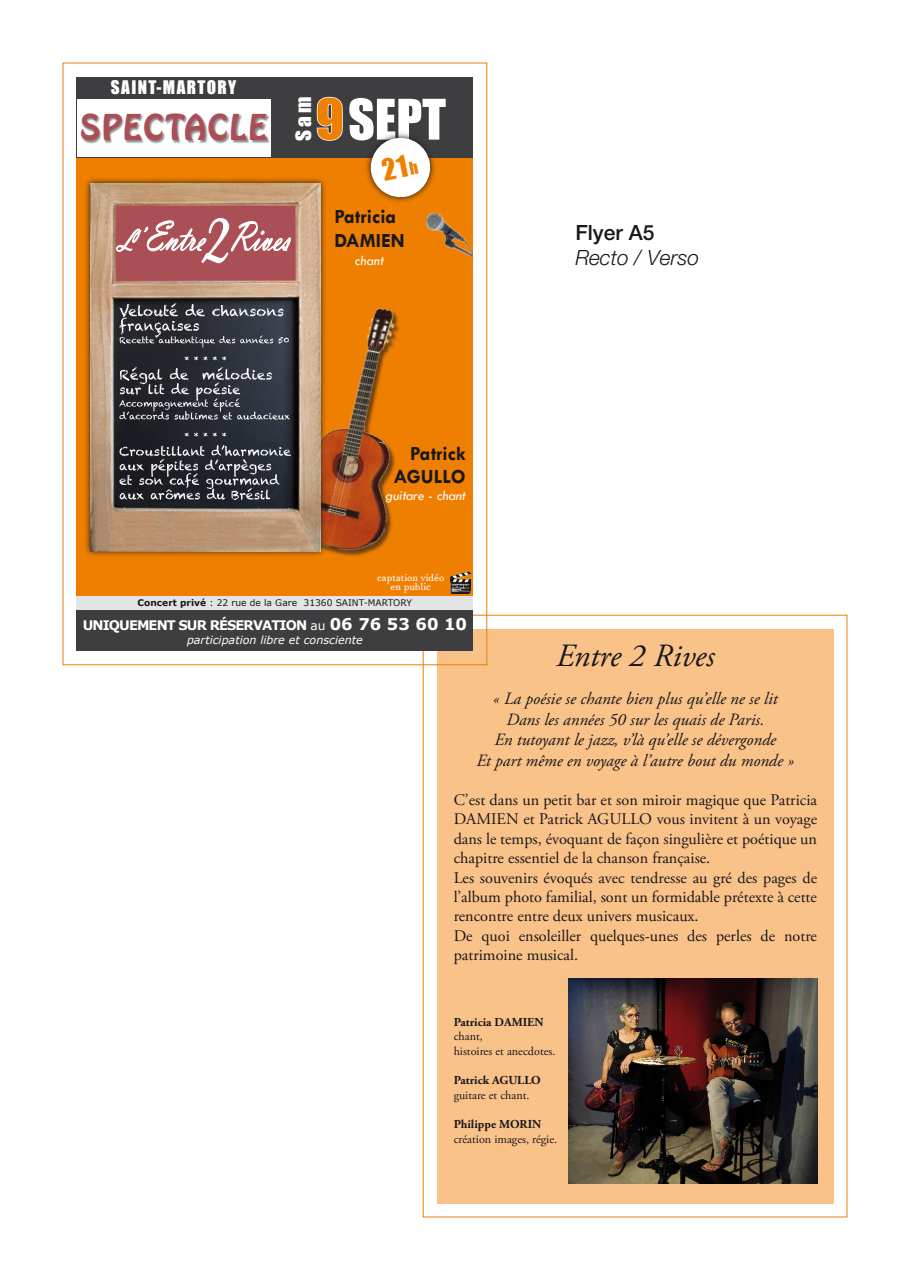
<style>
.page{position:relative;width:910px;height:1280px;background:#fff}
.page>*{position:absolute;margin:0;border:0;box-sizing:border-box;transform-origin:0 0}
.t1{font:51.6px "Impact";color:#fff}
.t2{font:italic 32.4px "Adobe Garamond Pro";color:#1a171c}
.t3{font:31.35px "Hobo Std";letter-spacing:.05em;color:#ab4e56}
.t4{font:italic 300 21px "Helvetica Neue LT Pro";color:#1a171c}
.t5{font:500 21px "Helvetica Neue LT Pro";color:#1a171c}
.t6{font:700 20.25px/24.3px "Tw Cen";color:#1a171c}
.t7{font:19.5px "Impact";color:#fff;scale:1.09 1}
.t8{font:italic 17.25px/20.7px "Adobe Garamond Pro";color:#1a171c;text-align:center}
.t9{font:17.25px "Impact";letter-spacing:.08em;color:#fff}
.t10{font:16.2px/19.5px "Adobe Garamond Pro";color:#1a171c}
.t11{font:italic 500 14.1px "Tw Cen";color:#fff}
.t12{font:700 13.2px "Verdana";letter-spacing:-.07em;color:#fff}
.t13{font:12.15px/14.5px "Adobe Garamond Pro";color:#1a171c}
.t14{font:italic 11.1px "Verdana";color:#fff}
.t15{font:10.2px/9.1px "Javanese Text";color:#fff;text-align:center}
.t16{font:9.15px "Verdana";color:#1a171c}
.s1{color:#ee7f00}
.s2{font-weight:400;font-size:12.15px}
.s3{font-size:16.2px}
.s4{font-weight:700}
</style>
<div class="page">
<div style="left:437px;top:629px;width:396px;height:574px;background:#f9c289"></div>
<img style="left:569px;top:978px;width:248px;height:206px">
<div style="left:77px;top:157px;width:396px;height:438px;background:#ee7f00"></div>
<div style="left:77px;top:77px;width:396px;height:80px;background:#3e3e40"></div>
<div style="left:77px;top:611px;width:396px;height:40px;background:#3e3e40"></div>
<img style="left:450px;top:572px;width:20px;height:21px">
<img style="left:426px;top:213px;width:47px;height:60px">
<img style="left:327px;top:308px;width:72px;height:248px">
<svg style="left:85px;top:178px;width:242px;height:378px"></svg>
<img style="left:90px;top:184px;width:230px;height:367px">
<svg style="left:116px;top:218px;width:175px;height:45px;background:#bc737a"></svg>
<svg style="left:119px;top:303px;width:170px;height:45px;background:#4a4d54"></svg>
<svg style="left:185px;top:356px;width:42px;height:4px"></svg>
<svg style="left:119px;top:367px;width:171px;height:53px;background:#474b52"></svg>
<svg style="left:185px;top:433px;width:42px;height:4px"></svg>
<svg style="left:119px;top:445px;width:172px;height:55px;background:#474a50"></svg>
<div style="left:77px;top:596px;width:396px;height:13px;background:#e3e4e5"></div>
<div style="left:77px;top:99px;width:193px;height:58px;background:#fff"></div>
<svg style="left:363px;top:157px;width:75px;height:45px"></svg>
<svg style="left:316px;top:96px;width:27px;height:45px"></svg>
<div style="left:81px;top:113px;width:189px;height:31px;background:#1a171c;opacity:.5"></div>
<svg style="left:368px;top:136px;width:65px;height:64px"></svg>
<p class="t9" style="left:111px;top:74px;width:127px">SAINT-MARTORY</p>
<p class="t3" style="left:80px;top:106px;width:188px">SPECTACLE</p>
<p class="t1" style="left:316px;top:79px;width:132px"><span class="s1">9</span>SepT</p>
<p class="t7" style="left:288px;top:141px;width:42px;rotate:-90deg">Sam</p>
<p class="t6" style="left:334px;top:204px;width:72px">Patricia<br>Damien</p>
<p class="t11" style="left:355px;top:252px;width:31px">chant</p>
<p class="t6" style="left:393px;top:442px;width:74px;line-height:22.2px;text-align:right">Patrick agullo</p>
<p class="t11" style="left:385px;top:487px;width:82px">guitare - chant</p>
<p class="t5" style="left:575px;top:220px;width:81px">Flyer A5</p>
<p class="t4" style="left:575px;top:245px;width:125px">Recto / Verso</p>
<p class="t15" style="left:377px;top:573px;width:68px">captation vidéo en public</p>
<p class="t12" style="left:83px;top:616px;width:386px">UNIQUEMENT SUR RÉSERVATION <span class="s2">au</span> <span class="s3">06 76 53 60 10</span></p>
<p class="t14" style="left:187px;top:632px;width:177px">participation libre et consciente</p>
<p class="t16" style="left:138px;top:596px;width:276px"><span class="s4">CONCERT PRIVÉ</span> : 22 rue de la Gare 31360 SAINT-MARTORY</p>
<p class="t2" style="left:556px;top:636px;width:160px">Entre 2 rives</p>
<p class="t8" style="left:476px;top:688px;width:319px">« La poésie se chante bien plus qu’elle ne se lit Dans les années 50 sur les quais de Paris.<br>En tutoyant le jazz, v’là qu’elle se dévergonde<br>Et part même en voyage à l’autre bout du monde »</p>
<p class="t10" style="left:454px;top:790px;width:365px">C’est dans un petit bar et son miroir magique que Patricia DAMIEN et Patrick AGULLO vous invitent à un voyage dans le temps, évoquant de façon singulière et poétique un chapitre essentiel de la chanson française.<br>Les souvenirs évoqués avec tendresse au gré des pages de l’album photo familial, sont un formidable prétexte à cette rencontre entre deux univers musicaux.<br>De quoi ensoleiller quelques-unes des perles de notre patrimoine musical.</p>
<p class="t13" style="left:454px;top:1015px;width:103px"><span class="s4">Patricia DAMIEN </span>chant,<br>histoires et anecdotes.</p>
<p class="t13" style="left:454px;top:1073px;width:89px"><span class="s4">Patrick AGULLO </span>guitare et chant.</p>
<p class="t13" style="left:454px;top:1117px;width:105px"><span class="s4">Philippe MORIN </span>création images, régie.</p>
</div>
